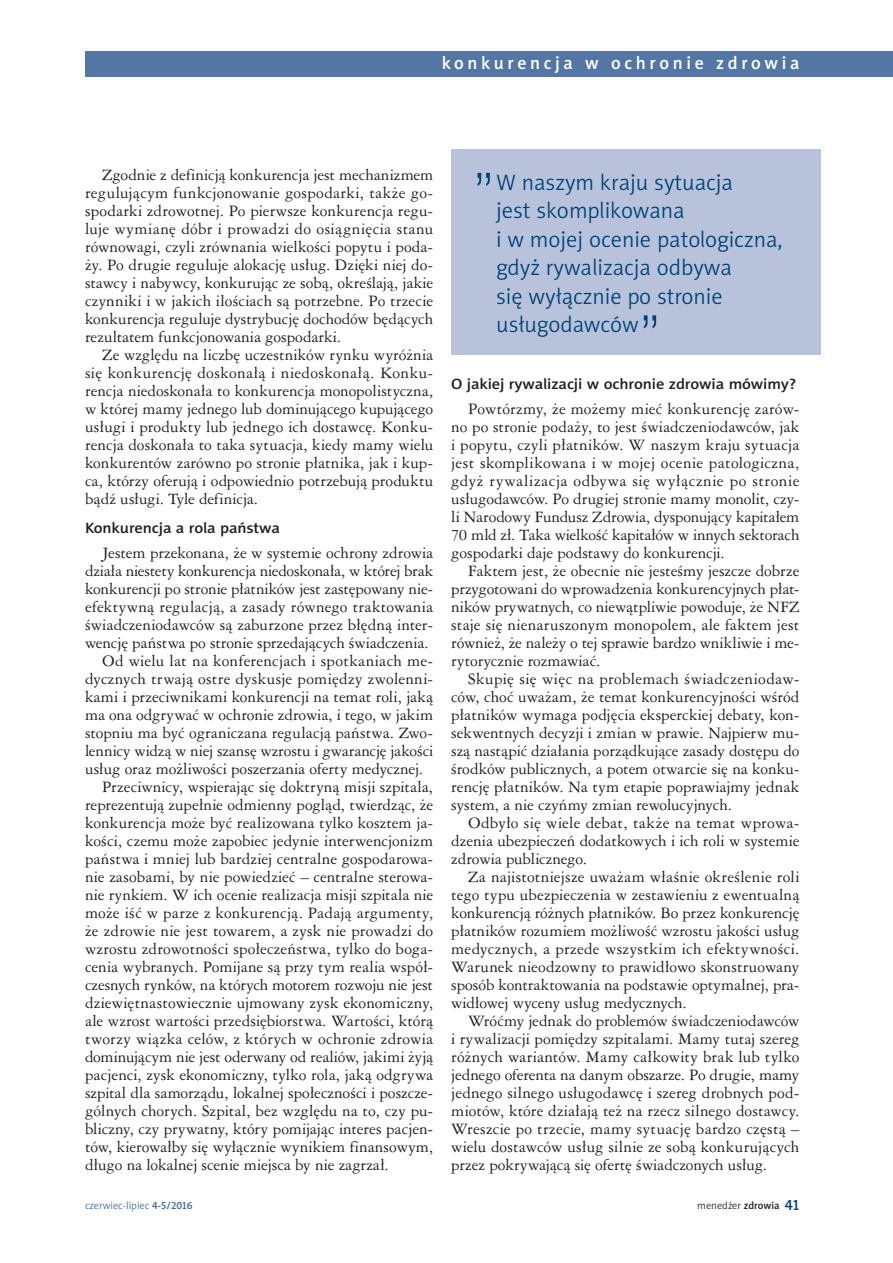
<style>
.page{position:relative;width:893px;height:1263px;background:#fff}
.page>*{position:absolute;margin:0;border:0;box-sizing:border-box;transform-origin:0 0}
.t1{font:52.5px "Swis 721 Lt PL";color:#004279}
.t2{font:22.5px/28.5px "Naomi Sans EFN Light";color:#004279}
.t3{font:18px "Naomi Sans EFN Medium";letter-spacing:.2em;color:#fff}
.t4{font:15px/18px "Ameri Garmnd PL";color:#231f20;text-align:justify}
.t5{font:15px "Ameri Garmnd PL";letter-spacing:.02em;color:#231f20}
.t6{font:15px "Naomi Sans EFN Medium";letter-spacing:-.01em;color:#231f20;scale:1.1 1}
.t7{font:10.5px "Naomi Sans EFN Light";color:#3d6799}
.t8{font:10.5px "Naomi Sans EFN Light";color:#231f20}
.s1{font-family:"Naomi Sans EFN Medium"}
.s2{font-family:"Naomi Sans EFN Medium";font-size:15px;color:#004279}
</style>
<div class="page">
<div style="left:85px;top:51px;width:808px;height:26px;background:#5476a5"></div>
<div style="left:451px;top:149px;width:370px;height:206px;background:#b8c3db"></div>
<p class="t3" style="left:442px;top:52px;width:359px">konkurencja w ochronie zdrowia</p>
<p class="t4" style="left:85px;top:165px;width:350px;text-indent:17px">Zgodnie z definicją konkurencja jest mechanizmem regulującym funkcjonowanie gospodarki, także go&shy;spodarki zdrowotnej. Po pierwsze konkurencja regu&shy;luje wymianę dóbr i prowadzi do osiągnięcia stanu równowagi, czyli zrównania wielkości popytu i poda&shy;ży. Po drugie reguluje alokację usług. Dzięki niej do&shy;stawcy i nabywcy, konkurując ze sobą, określają, jakie czynniki i w jakich ilościach są potrzebne. Po trzecie konkurencja reguluje dystrybucję dochodów będących rezultatem funkcjonowania gospodarki.</p>
<p class="t4" style="left:85px;top:345px;width:350px;text-indent:17px">Ze względu na liczbę uczestników rynku wyróżnia się konkurencję doskonałą i niedoskonałą. Konku&shy;rencja niedoskonała to konkurencja monopolistyczna, w której mamy jednego lub dominującego kupującego usługi i produkty lub jednego ich dostawcę. Konku&shy;rencja doskonała to taka sytuacja, kiedy mamy wielu konkurentów zarówno po stronie płatnika, jak i kup&shy;ca, którzy oferują i odpowiednio potrzebują produktu bądź usługi. Tyle definicja.</p>
<p class="t6" style="left:85px;top:519px;width:179px">Konkurencja a rola państwa</p>
<p class="t4" style="left:102px;top:543px;width:333px">Jestem przekonana, że w systemie ochrony zdrowia</p>
<p class="t4" style="left:85px;top:561px;width:350px">działa niestety konkurencja niedoskonała, w której brak</p>
<p class="t4" style="left:85px;top:579px;width:350px">konkurencji po stronie płatników jest zastępowany nie-</p>
<p class="t4" style="left:85px;top:597px;width:350px">efektywną regulacją, a zasady równego traktowania</p>
<p class="t4" style="left:85px;top:615px;width:350px">świadczeniodawców są zaburzone przez błędną inter-</p>
<p class="t4" style="left:85px;top:633px;width:345px">wencję państwa po stronie sprzedających świadczenia.</p>
<p class="t5" style="left:102px;top:651px;width:333px">Od wielu lat na konferencjach i spotkaniach me-</p>
<p class="t4" style="left:85px;top:669px;width:350px">dycznych trwają ostre dyskusje pomiędzy zwolenni-</p>
<p class="t4" style="left:85px;top:687px;width:350px">kami i przeciwnikami konkurencji na temat roli, jaką</p>
<p class="t4" style="left:85px;top:705px;width:350px">ma ona odgrywać w ochronie zdrowia, i tego, w jakim</p>
<p class="t4" style="left:85px;top:723px;width:350px">stopniu ma być ograniczana regulacją państwa. Zwo-</p>
<p class="t4" style="left:85px;top:741px;width:350px">lennicy widzą w niej szansę wzrostu i gwarancję jakości</p>
<p class="t4" style="left:85px;top:759px;width:340px">usług oraz możliwości poszerzania oferty medycznej.</p>
<p class="t4" style="left:102px;top:777px;width:333px">Przeciwnicy, wspierając się doktryną misji szpitala,</p>
<p class="t4" style="left:85px;top:795px;width:350px">reprezentują zupełnie odmienny pogląd, twierdząc, że</p>
<p class="t4" style="left:85px;top:813px;width:350px">konkurencja może być realizowana tylko kosztem ja-</p>
<p class="t4" style="left:85px;top:831px;width:350px">kości, czemu może zapobiec jedynie interwencjonizm</p>
<p class="t4" style="left:85px;top:849px;width:350px">państwa i mniej lub bardziej centralne gospodarowa-</p>
<p class="t4" style="left:85px;top:867px;width:350px">nie zasobami, by nie powiedzieć – centralne sterowa-</p>
<p class="t4" style="left:85px;top:885px;width:350px">nie rynkiem. W ich ocenie realizacja misji szpitala nie</p>
<p class="t4" style="left:85px;top:903px;width:350px">może iść w parze z konkurencją. Padają argumenty,</p>
<p class="t4" style="left:85px;top:921px;width:350px">że zdrowie nie jest towarem, a zysk nie prowadzi do</p>
<p class="t4" style="left:85px;top:939px;width:350px">wzrostu zdrowotności społeczeństwa, tylko do boga-</p>
<p class="t4" style="left:85px;top:957px;width:350px">cenia wybranych. Pomijane są przy tym realia współ-</p>
<p class="t4" style="left:85px;top:975px;width:350px">czesnych rynków, na których motorem rozwoju nie jest</p>
<p class="t4" style="left:85px;top:993px;width:350px">dziewiętnastowiecznie ujmowany zysk ekonomiczny,</p>
<p class="t4" style="left:85px;top:1011px;width:350px">ale wzrost wartości przedsiębiorstwa. Wartości, którą</p>
<p class="t5" style="left:85px;top:1029px;width:350px">tworzy wiązka celów, z których w ochronie zdrowia</p>
<p class="t4" style="left:85px;top:1047px;width:350px">dominującym nie jest oderwany od realiów, jakimi żyją</p>
<p class="t4" style="left:85px;top:1065px;width:350px">pacjenci, zysk ekonomiczny, tylko rola, jaką odgrywa</p>
<p class="t4" style="left:85px;top:1083px;width:350px">szpital dla samorządu, lokalnej społeczności i poszcze-</p>
<p class="t4" style="left:85px;top:1101px;width:350px">gólnych chorych. Szpital, bez względu na to, czy pu-</p>
<p class="t4" style="left:85px;top:1119px;width:350px">bliczny, czy prywatny, który pomijając interes pacjen-</p>
<p class="t4" style="left:85px;top:1137px;width:350px">tów, kierowałby się wyłącznie wynikiem finansowym,</p>
<p class="t4" style="left:85px;top:1155px;width:305px">długo na lokalnej scenie miejsca by nie zagrzał.</p>
<h1 class="t1" style="left:472px;top:159px;width:24px">”</h1>
<h2 class="t2" style="left:496px;top:168px;width:288px">W naszym kraju sytuacja<br>jest skomplikowana<br>i w mojej ocenie patologiczna, gdyż rywalizacja odbywa<br>się wyłącznie po stronie usługodawców</h2>
<h1 class="t1" style="left:639px;top:302px;width:24px">”</h1>
<p class="t6" style="left:451px;top:375px;width:315px">O jakiej rywalizacji w ochronie zdrowia mówimy?</p>
<p class="t4" style="left:451px;top:399px;width:350px;text-indent:17px">Powtórzmy, że możemy mieć konkurencję zarów&shy;no po stronie podaży, to jest świadczeniodawców, jak i popytu, czyli płatników. W naszym kraju sytuacja jest skomplikowana i w mojej ocenie patologiczna, gdyż rywalizacja odbywa się wyłącznie po stronie usługodawców. Po drugiej stronie mamy monolit, czy&shy;li Narodowy Fundusz Zdrowia, dysponujący kapitałem 70 mld zł. Taka wielkość kapitałów w innych sektorach gospodarki daje podstawy do konkurencji.</p>
<p class="t4" style="left:451px;top:561px;width:350px;text-indent:17px">Faktem jest, że obecnie nie jesteśmy jeszcze dobrze przygotowani do wprowadzenia konkurencyjnych płat&shy;ników prywatnych, co niewątpliwie powoduje, że NFZ staje się nienaruszonym monopolem, ale faktem jest również, że należy o tej sprawie bardzo wnikliwie i me&shy;rytorycznie rozmawiać.</p>
<p class="t4" style="left:451px;top:669px;width:350px;text-indent:17px">Skupię się więc na problemach świadczeniodaw&shy;ców, choć uważam, że temat konkurencyjności wśród płatników wymaga podjęcia eksperckiej debaty, kon&shy;sekwentnych decyzji i zmian w prawie. Najpierw mu&shy;szą nastąpić działania porządkujące zasady dostępu do środków publicznych, a potem otwarcie się na konku&shy;rencję płatników. Na tym etapie poprawiajmy jednak system, a nie czyńmy zmian rewolucyjnych.</p>
<p class="t4" style="left:451px;top:813px;width:350px;text-indent:17px">Odbyło się wiele debat, także na temat wprowa&shy;dzenia ubezpieczeń dodatkowych i ich roli w systemie zdrowia publicznego.</p>
<p class="t4" style="left:451px;top:867px;width:350px;text-indent:17px">Za najistotniejsze uważam właśnie określenie roli tego typu ubezpieczenia w zestawieniu z ewentualną konkurencją różnych płatników. Bo przez konkurencję płatników rozumiem możliwość wzrostu jakości usług medycznych, a przede wszystkim ich efektywności.<br>Warunek nieodzowny to prawidłowo skonstruowany sposób kontraktowania na podstawie optymalnej, pra&shy;widłowej wyceny usług medycznych.</p>
<p class="t4" style="left:451px;top:1011px;width:350px;text-indent:17px">Wróćmy jednak do problemów świadczeniodawców i rywalizacji pomiędzy szpitalami. Mamy tutaj szereg różnych wariantów. Mamy całkowity brak lub tylko jednego oferenta na danym obszarze. Po drugie, mamy jednego silnego usługodawcę i szereg drobnych pod&shy;miotów, które działają też na rzecz silnego dostawcy.<br>Wreszcie po trzecie, mamy sytuację bardzo częstą – wielu dostawców usług silnie ze sobą konkurujących przez pokrywającą się ofertę świadczonych usług.</p>
<p class="t7" style="left:85px;top:1199px;width:109px">czerwiec-lipiec <span class="s1">4-5/2016</span></p>
<p class="t8" style="left:697px;top:1199px;width:104px">menedżer <span class="s1">zdrowia</span> <span class="s2">41</span></p>
</div>
